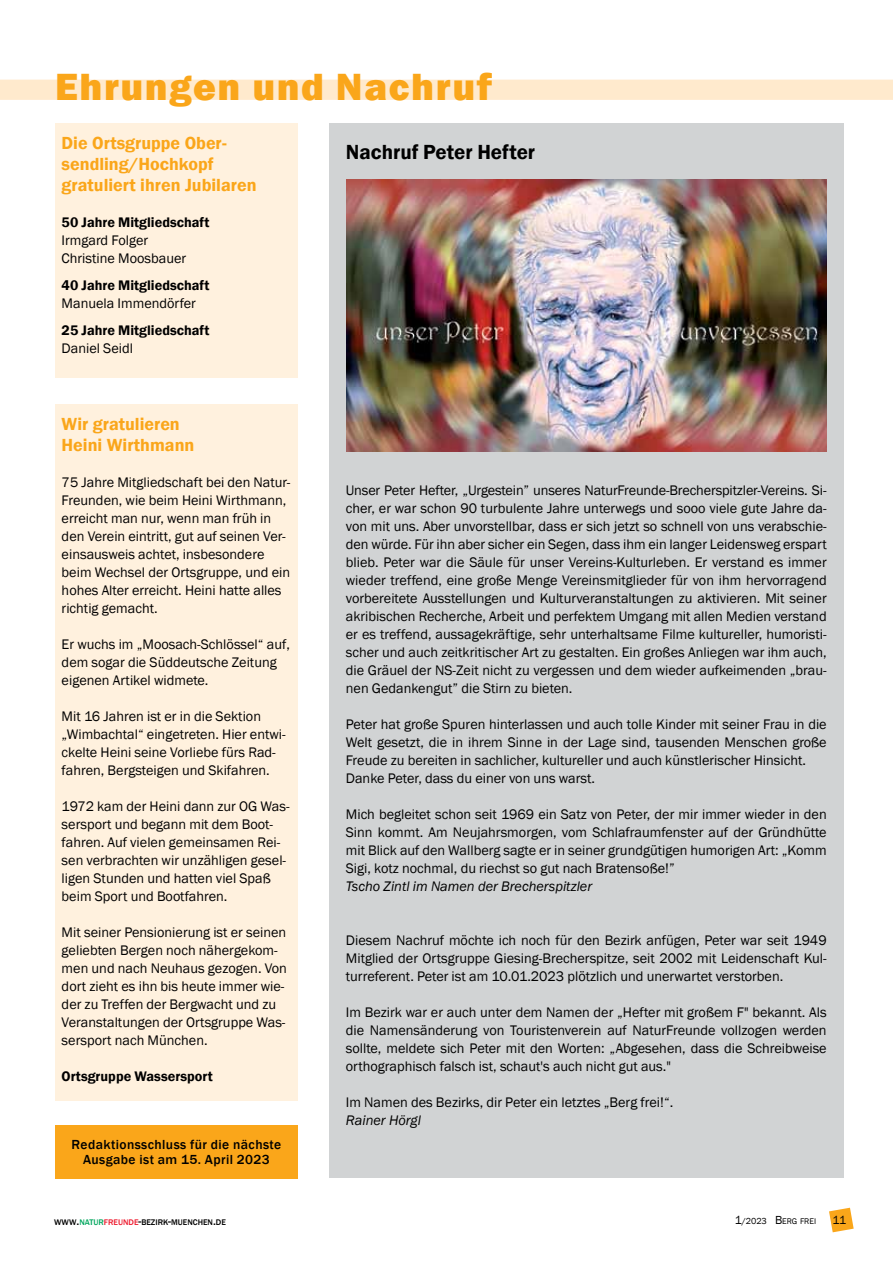
<style>
.page{position:relative;width:893px;height:1263px;background:#fff}
.page>*{position:absolute;margin:0;border:0;box-sizing:border-box;transform-origin:0 0}
.t1{font:800 39px "Franklin Gothic";letter-spacing:.04em;color:#faa61a}
.t2{font:600 21px "Franklin Gothic";color:#000}
.t3{font:600 18px/21px "Franklin Gothic";color:#faa61a}
.t4{font:14.25px/18px "Franklin Gothic";color:#000}
.t5{font:600 14.25px "Franklin Gothic";color:#000}
.t6{font:italic 14.25px "Franklin Gothic";color:#000}
.t7{font:500 13.5px/15px "Franklin Gothic";letter-spacing:.03em;color:#000;text-align:center}
.t8{font:12px "Franklin Gothic";color:#000}
.t9{font:500 8.4px "Franklin Gothic";color:#000}
.t10{font:8.4px "Franklin Gothic";color:#000}
.s1{font-size:12px}
.s2{color:#00a65d}
.s3{color:#ed1b2f}
.s4{font-size:9px}
</style>
<div class="page">
<svg style="left:829px;top:1208px;width:25px;height:24px"></svg>
<div style="left:329px;top:123px;width:515px;height:1055px;background:#d1d3d4"></div>
<img style="left:346px;top:180px;width:481px;height:272px">
<div style="left:0;top:80px;width:893px;height:20px;background:#ffeacd"></div>
<div style="left:55px;top:123px;width:243px;height:255px;background:#fff1de"></div>
<div style="left:55px;top:405px;width:243px;height:696px;background:#fff1de"></div>
<div style="left:55px;top:1125px;width:243px;height:53px;background:#faa61a"></div>
<h1 class="t1" style="left:55px;top:61px;width:438px">Ehrungen und Nachruf</h1>
<p class="t3" style="left:62px;top:132px;width:196px">Die Ortsgruppe Ober&shy;sendling/Hochkopf gratuliert ihren Jubilaren</p>
<p class="t5" style="left:62px;top:213px;width:149px">50 Jahre Mitgliedschaft</p>
<p class="t4" style="left:62px;top:231px;width:126px">Irmgard Folger<br>Christine Moosbauer</p>
<p class="t5" style="left:62px;top:276px;width:149px">40 Jahre Mitgliedschaft</p>
<p class="t4" style="left:62px;top:294px;width:136px">Manuela Immendörfer</p>
<p class="t5" style="left:62px;top:321px;width:149px">25 Jahre Mitgliedschaft</p>
<p class="t4" style="left:62px;top:339px;width:73px">Daniel Seidl</p>
<h2 class="t2" style="left:346px;top:139px;width:191px">Nachruf Peter Hefter</h2>
<p class="t3" style="left:62px;top:414px;width:134px">Wir gratulieren<br>Heini Wirthmann</p>
<p class="t4" style="left:62px;top:474px;width:230px">75 Jahre Mitgliedschaft bei den Natur-Freunden, wie beim Heini Wirthmann, erreicht man nur, wenn man früh in den Verein eintritt, gut auf seinen Ver&shy;einsausweis achtet, insbesondere beim Wechsel der Ortsgruppe, und ein hohes Alter erreicht. Heini hatte alles richtig gemacht.</p>
<p class="t4" style="left:62px;top:636px;width:230px">Er wuchs im „Moosach-Schlössel“ auf, dem sogar die Süddeutsche Zeitung eigenen Artikel widmete.</p>
<p class="t4" style="left:62px;top:708px;width:226px">Mit 16 Jahren ist er in die Sektion „Wimbachtal“ eingetreten. Hier entwi&shy;ckelte Heini seine Vorliebe fürs Rad&shy;fahren, Bergsteigen und Skifahren.</p>
<p class="t4" style="left:62px;top:798px;width:229px">1972 kam der Heini dann zur OG Was&shy;sersport und begann mit dem Boot&shy;fahren. Auf vielen gemeinsamen Rei&shy;sen verbrachten wir unzähligen gesel&shy;ligen Stunden und hatten viel Spaß beim Sport und Bootfahren.</p>
<p class="t4" style="left:62px;top:924px;width:227px">Mit seiner Pensionierung ist er seinen geliebten Bergen noch nähergekom&shy;men und nach Neuhaus gezogen. Von dort zieht es ihn bis heute immer wie&shy;der zu Treffen der Bergwacht und zu Veranstaltungen der Ortsgruppe Was&shy;sersport nach München.</p>
<p class="t5" style="left:62px;top:1067px;width:153px">Ortsgruppe Wassersport</p>
<p class="t7" style="left:72px;top:1137px;width:211px">Redaktionsschluss für die nächste<br>Ausgabe ist am 15. April 2023</p>
<p class="t4" style="left:346px;top:482px;width:482px;text-align:justify">Unser Peter Hefter, „Urgestein” unseres NaturFreunde-Brecherspitzler-Vereins. Si&shy;cher, er war schon 90 turbulente Jahre unterwegs und sooo viele gute Jahre da&shy;von mit uns. Aber unvorstellbar, dass er sich jetzt so schnell von uns verabschie&shy;den würde. Für ihn aber sicher ein Segen, dass ihm ein langer Leidensweg erspart blieb. Peter war die Säule für unser Vereins-Kulturleben. Er verstand es immer wieder treffend, eine große Menge Vereinsmitglieder für von ihm hervorragend vorbereitete Ausstellungen und Kulturveranstaltungen zu aktivieren. Mit seiner akribischen Recherche, Arbeit und perfektem Umgang mit allen Medien verstand er es treffend, aussagekräftige, sehr unterhaltsame Filme kultureller, humoristi&shy;scher und auch zeitkritischer Art zu gestalten. Ein großes Anliegen war ihm auch, die Gräuel der NS-Zeit nicht zu vergessen und dem wieder aufkeimenden „brau&shy;nen Gedankengut” die Stirn zu bieten.</p>
<p class="t4" style="left:346px;top:716px;width:482px">Peter hat große Spuren hinterlassen und auch tolle Kinder mit seiner Frau in die Welt gesetzt, die in ihrem Sinne in der Lage sind, tausenden Menschen große Freude zu bereiten in sachlicher, kultureller und auch künstlerischer Hinsicht.<br>Danke Peter, dass du einer von uns warst.</p>
<p class="t4" style="left:346px;top:806px;width:482px;text-align:justify">Mich begleitet schon seit 1969 ein Satz von Peter, der mir immer wieder in den Sinn kommt. Am Neujahrsmorgen, vom Schlafraumfenster auf der Gründhütte mit Blick auf den Wallberg sagte er in seiner grundgütigen humorigen Art: „Komm Sigi, kotz nochmal, du riechst so gut nach Bratensoße!”</p>
<p class="t6" style="left:346px;top:878px;width:248px">Tscho Zintl im Namen der Brecherspitzler</p>
<p class="t4" style="left:346px;top:932px;width:482px;text-align:justify">Diesem Nachruf möchte ich noch für den Bezirk anfügen, Peter war seit 1949<br>Mitglied der Ortsgruppe Giesing-Brecherspitze, seit 2002 mit Leidenschaft Kul&shy;turreferent. Peter ist am 10.01.2023 plötzlich und unerwartet verstorben.</p>
<p class="t4" style="left:346px;top:1004px;width:482px;text-align:justify">Im Bezirk war er auch unter dem Namen der „Hefter mit großem F" bekannt. Als die Namensänderung von Touristenverein auf NaturFreunde vollzogen werden sollte, meldete sich Peter mit den Worten: „Abgesehen, dass die Schreibweise orthographisch falsch ist, schaut's auch nicht gut aus."</p>
<p class="t4" style="left:346px;top:1094px;width:329px">Im Namen des Bezirks, dir Peter ein letztes „Berg frei!“.</p>
<p class="t6" style="left:346px;top:1112px;width:77px">Rainer Hörgl</p>
<p class="t9" style="left:54px;top:1216px;width:173px">WWW<span class="s1">.</span><span class="s2">NATUR</span><span class="s3">FREUNDE</span><span class="s1">-</span>BEZIRK<span class="s1">-</span>MUENCHEN<span class="s1">.</span>DE</p>
<p class="t10" style="left:735px;top:1216px;width:83px"><span class="s1">1</span><span class="s4">/2023</span> <span class="s1">B</span>ERG FREI</p>
<p class="t8" style="left:832px;top:1212px;width:15px">11</p>
</div>
